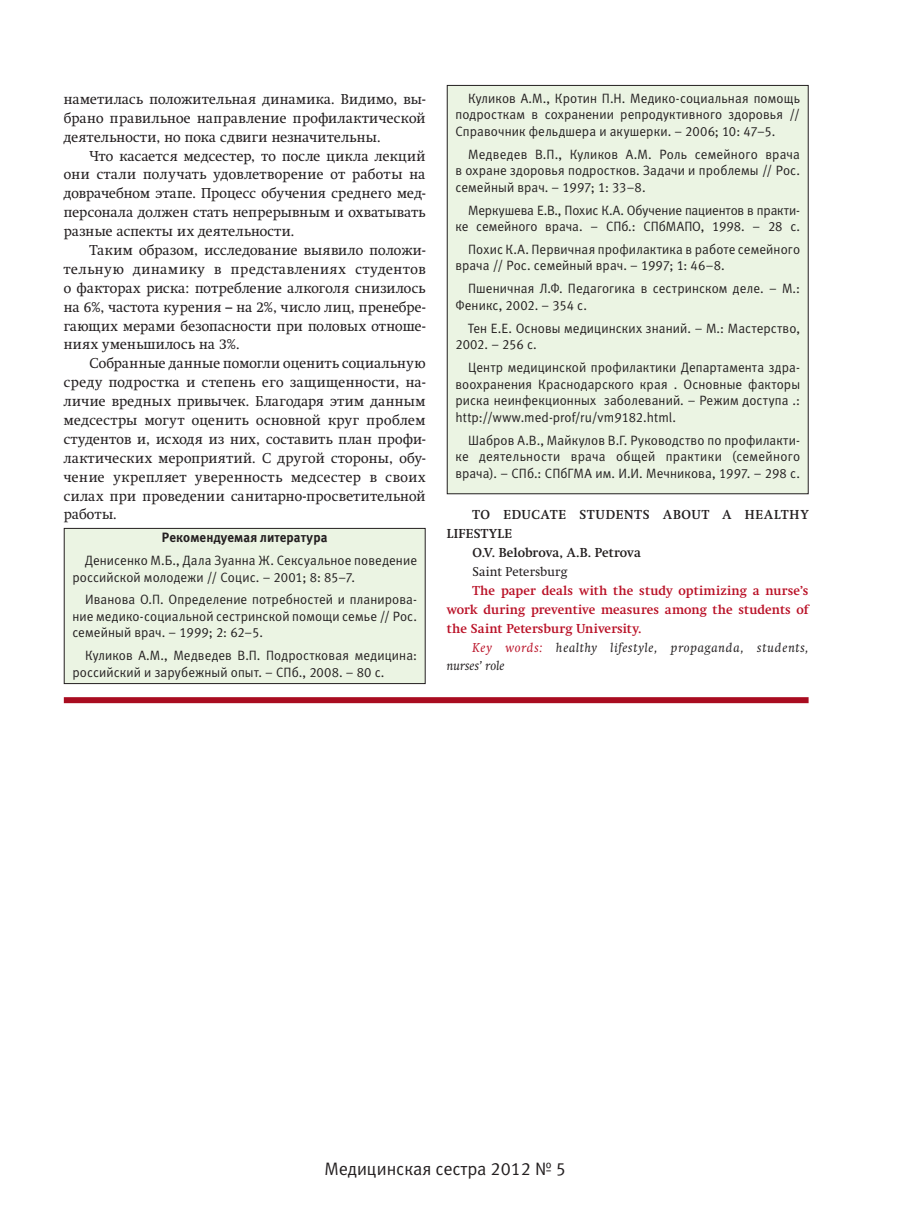
<style>
.page{position:relative;width:915px;height:1212px;background:#fff}
.page>*{position:absolute;margin:0;border:0;box-sizing:border-box;transform-origin:0 0}
.t1{font:18px "Meta C";color:#231f20}
.t2{font:14.25px/18.9px "Swift C";letter-spacing:.025em;color:#231f20;text-align:justify}
.t3{font:13.5px/16.5px "Meta C";letter-spacing:.01em;color:#231f20}
.t4{font:13.5px/16.5px "Meta C";letter-spacing:-.01em;color:#231f20;text-align:right}
.t5{font:700 13.5px "Meta C";letter-spacing:.01em;color:#231f20}
.t6{font:700 12.75px/18.9px "Swift C";letter-spacing:.005em;color:#ba1127;text-align:justify}
.t7{font:italic 12.75px/18.9px "Swift C";letter-spacing:.06em;color:#231f20}
.t8{font:700 12.75px "Swift C";letter-spacing:.07em;color:#231f20}
.t9{font:700 12.75px "Swift C";letter-spacing:.005em;color:#231f20}
.t10{font:12.75px "Swift C";letter-spacing:.01em;color:#231f20}
.t11{font:700 12.75px "Swift C";letter-spacing:.045em;color:#231f20}
.s1{color:#ba1127}
</style>
<div class="page">
<div style="left:64px;top:528px;width:361px;height:155px;background:#ebf4e3"></div>
<div style="left:64px;top:528px;width:361px;height:156px;border:1px solid #231f20"></div>
<div style="left:447px;top:85px;width:360px;height:409px;background:#ebf4e3"></div>
<div style="left:446px;top:85px;width:362px;height:409px;border:1px solid #231f20"></div>
<div style="left:64px;top:697px;width:744px;height:6px;background:#a90c20"></div>
<p class="t2" style="left:64px;top:90px;width:363px">наметилась положительная динамика. Видимо, вы&shy;брано правильное направление профилактической деятельности, но пока сдвиги незначительны.</p>
<p class="t2" style="left:64px;top:146px;width:363px;text-indent:26px">Что касается медсестер, то после цикла лекций они стали получать удовлетворение от работы на доврачебном этапе. Процесс обучения среднего мед&shy;персонала должен стать непрерывным и охватывать разные аспекты их деятельности.</p>
<p class="t2" style="left:64px;top:241px;width:363px;text-indent:26px">Таким образом, исследование выявило положи&shy;тельную динамику в представлениях студентов о факторах риска: потребление алкоголя снизилось на 6%, частота курения – на 2%, число лиц, пренебре&shy;гающих мерами безопасности при половых отноше&shy;ниях уменьшилось на 3%.</p>
<p class="t2" style="left:64px;top:354px;width:363px;text-indent:26px">Собранные данные помогли оценить социальную среду подростка и степень его защищенности, на&shy;личие вредных привычек. Благодаря этим данным медсестры могут оценить основной круг проблем студентов и, исходя из них, составить план профи&shy;лактических мероприятий. С другой стороны, обу&shy;чение укрепляет уверенность медсестер в своих силах при проведении санитарно-просветительной работы.</p>
<p class="t5" style="left:162px;top:529px;width:167px">Рекомендуемая литература</p>
<p class="t3" style="left:72px;top:552px;width:346px;text-indent:13px">Денисенко М.Б., Дала Зуанна Ж. Сексуальное поведение российской молодежи // Социс. – 2001; 8: 85–7.</p>
<p class="t3" style="left:72px;top:591px;width:346px;text-align:justify;text-indent:13px">Иванова О.П. Определение потребностей и планирова&shy;ние медико-социальной сестринской помощи семье // Рос. семейный врач. – 1999; 2: 62–5.</p>
<p class="t3" style="left:72px;top:647px;width:346px;text-indent:13px">Куликов А.М., Медведев В.П. Подростковая медицина: российский и зарубежный опыт. – СПб., 2008. – 80 с.</p>
<p class="t3" style="left:455px;top:90px;width:346px;text-align:justify;text-indent:13px">Куликов А.М., Кротин П.Н. Медико-социальная помощь подросткам в сохранении репродуктивного здоровья // Справочник фельдшера и акушерки. – 2006; 10: 47–5.</p>
<p class="t3" style="left:455px;top:146px;width:346px;text-align:justify;text-indent:13px">Медведев В.П., Куликов А.М. Роль семейного врача в охране здоровья подростков. Задачи и проблемы // Рос. семейный врач. – 1997; 1: 33–8.</p>
<p class="t4" style="left:455px;top:202px;width:346px">Меркушева Е.В., Похис К.А. Обучение пациентов в практи&shy;ке семейного врача. – СПб.: СПбМАПО, 1998. – 28 с.</p>
<p class="t3" style="left:455px;top:241px;width:346px;text-indent:13px">Похис К.А. Первичная профилактика в работе семейного врача // Рос. семейный врач. – 1997; 1: 46–8.</p>
<p class="t3" style="left:455px;top:280px;width:346px;text-indent:13px">Пшеничная Л.Ф. Педагогика в сестринском деле. – М.:<br>Феникс, 2002. – 354 с.</p>
<p class="t3" style="left:455px;top:320px;width:346px;text-indent:13px">Тен Е.Е. Основы медицинских знаний. – М.: Мастерство,<br>2002. – 256 с.</p>
<p class="t3" style="left:455px;top:359px;width:346px;text-align:justify;text-indent:13px">Центр медицинской профилактики Департамента здра&shy;воохранения Краснодарского края . Основные факторы риска неинфекционных заболеваний. – Режим доступа .: http://www.med-prof/ru/vm9182.html.</p>
<p class="t3" style="left:455px;top:431px;width:346px;text-align:justify;text-indent:13px">Шабров А.В., Майкулов В.Г. Руководство по профилакти&shy;ке деятельности врача общей практики (семейного врача). – СПб.: СПбГМА им. И.И. Мечникова, 1997. – 298 с.</p>
<p class="t8" style="left:472px;top:507px;width:337px">TO EDUCATE STUDENTS ABOUT A HEALTHY</p>
<p class="t11" style="left:446px;top:526px;width:67px">LIFESTYLE</p>
<p class="t9" style="left:472px;top:545px;width:170px">O.V. Belobrova, A.B. Petrova</p>
<p class="t10" style="left:472px;top:564px;width:96px">Saint Petersburg</p>
<p class="t6" style="left:446px;top:581px;width:363px;text-indent:26px">The paper deals with the study optimizing a nurse’s work during preventive measures among the students of the Saint Petersburg University.</p>
<p class="t7" style="left:446px;top:638px;width:363px;text-indent:26px"><span class="s1">Key words:</span> healthy lifestyle, propaganda, students, nurses’ role</p>
<h1 class="t1" style="left:324px;top:1159px;width:242px">Медицинская сестра 2012 № 5</h1>
</div>
